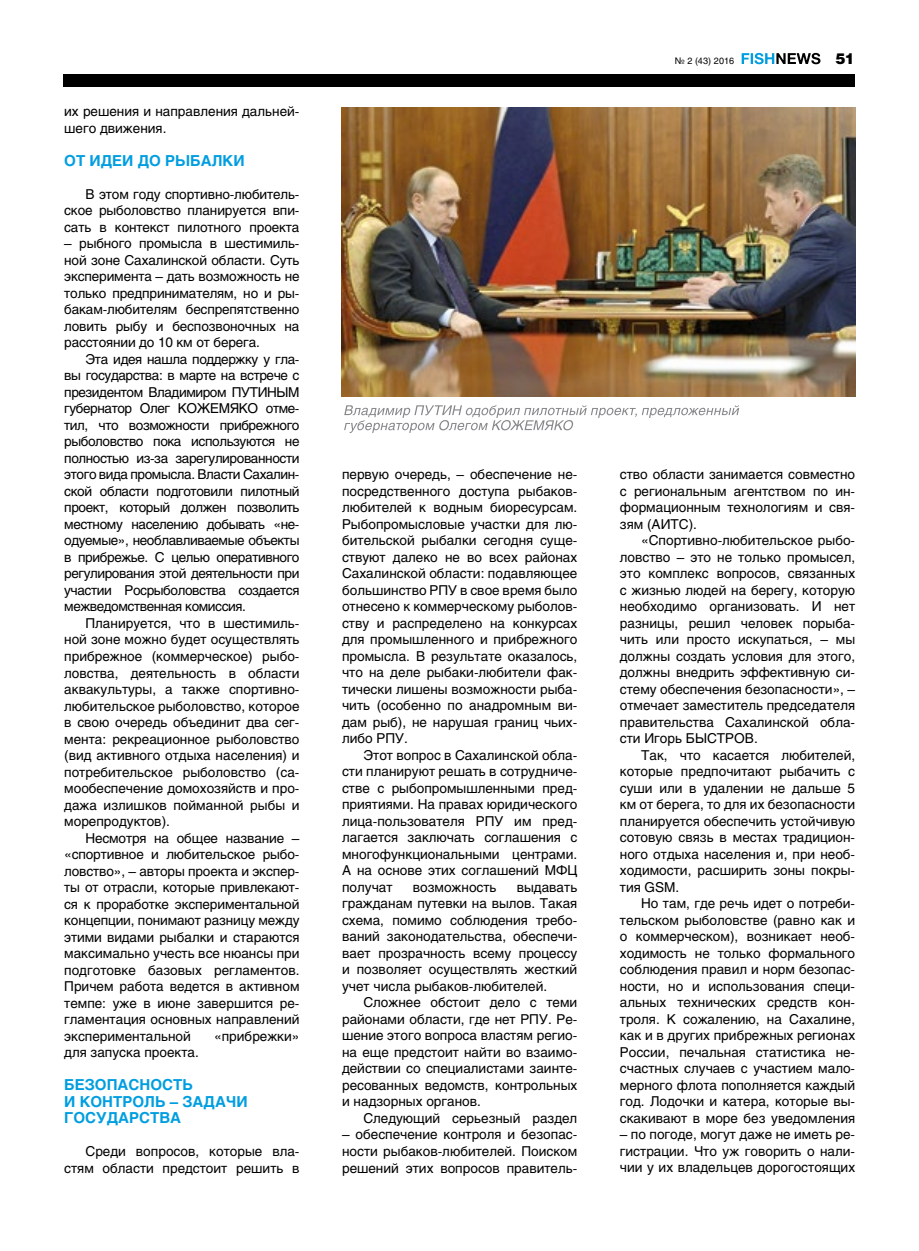
<style>
.page{position:relative;width:919px;height:1251px;background:#fff}
.page>*{position:absolute;margin:0;border:0;box-sizing:border-box;transform-origin:0 0}
.t1{font:700 15px/16.5px "Helios C";color:#009ee0}
.t2{font:15px "Helios Black C";color:#000}
.t3{font:13.5px/16.5px "Helios C";color:#000;text-align:justify}
.t4{font:9px "Helios C";letter-spacing:.01em;color:#000}
</style>
<div class="page">
<div style="left:63px;top:74px;width:791px;height:13px;background:#000"></div>
<svg style="left:741px;top:53px;width:79px;height:11px"></svg>
<img style="left:342px;top:108px;width:513px;height:289px">
<svg style="left:344px;top:405px;width:395px;height:28px"></svg>
<p class="t3" style="left:64px;top:103px;width:237px">их решения и направления дальней&shy;шего движения.</p>
<p class="t1" style="left:64px;top:152px;width:114px">ОТ ИДЕ И ДО РЫБ</p>
<p class="t1" style="left:201px;top:152px;width:45px">АЛКИ</p>
<p class="t3" style="left:64px;top:185px;width:237px;text-indent:21px">В этом году спортивно-любитель&shy;ское рыболовство планируется впи&shy;сать в контекст пилотного проекта</p>
<p class="t3" style="left:64px;top:235px;width:237px">– рыбного промысла в шестимиль&shy;ной зоне Сахалинской области. Суть эксперимента – дать возможность не только предпринимателям, но и ры&shy;бакам-любителям беспрепятственно ловить рыбу и беспозвоночных на расстоянии до 10 км от берега.</p>
<p class="t3" style="left:64px;top:350px;width:237px;text-indent:21px">Эта идея нашла поддержку у гла&shy;вы государства: в марте на встрече с президентом Владимиром ПУТИНЫМ губернатор Олег КОЖЕМЯКО отме&shy;тил, что возможности прибрежного рыболовство пока используются не полностью из-за зарегулированности этого вида промысла. Власти Сахалин&shy;ской области подготовили пилотный проект, который должен позволить местному населению добывать «не&shy;одуемые», необлавливаемые объекты в прибрежье. С целью оперативного регулирования этой деятельности при участии Росрыболовства создается межведомственная комиссия.</p>
<p class="t3" style="left:64px;top:614px;width:237px;text-indent:21px">Планируется, что в шестимиль&shy;ной зоне можно будет осуществлять прибрежное (коммерческое) рыбо&shy;ловства, деятельность в области аквакультуры, а также спортивно&shy;любительское рыболовство, которое в свою очередь объединит два сег&shy;мента: рекреационное рыболовство (вид активного отдыха населения) и потребительское рыболовство (са&shy;мообеспечение домохозяйств и про&shy;дажа излишков пойманной рыбы и морепродуктов).</p>
<p class="t3" style="left:64px;top:829px;width:237px;text-indent:21px">Несмотря на общее название – «спортивное и любительское рыбо&shy;ловство», – авторы проекта и экспер&shy;ты от отрасли, которые привлекают&shy;ся к проработке экспериментальной концепции, понимают разницу между этими видами рыбалки и стараются максимально учесть все нюансы при подготовке базовых регламентов.<br>Причем работа ведется в активном темпе: уже в июне завершится ре&shy;гламентация основных направлений экспериментальной</p>
<p class="t3" style="left:214px;top:1027px;width:87px">«прибрежки»</p>
<p class="t3" style="left:64px;top:1043px;width:136px">для запуска проекта.</p>
<p class="t1" style="left:64px;top:1076px;width:185px">БЕЗОПАСНОСТЬ<br>И КОНТРОЛЬ – ЗАДАЧИ<br>ГОСУД</p>
<p class="t1" style="left:118px;top:1109px;width:22px">АРСТВ</p>
<p class="t1" style="left:170px;top:1109px;width:12px">А</p>
<p class="t3" style="left:64px;top:1142px;width:237px;text-align:right">Среди вопросов, которые вла&shy;стям области предстоит решить в</p>
<p class="t3" style="left:342px;top:466px;width:237px">первую очередь, – обеспечение не&shy;посредственного доступа рыбаков&shy;любителей к водным биоресурсам.<br>Рыбопромысловые участки для лю&shy;бительской рыбалки сегодня суще&shy;ствуют далеко не во всех районах Сахалинской области: подавляющее большинство РПУ в свое время было отнесено к коммерческому рыболов&shy;ству и распределено на конкурсах для промышленного и прибрежного промысла. В результате оказалось, что на деле рыбаки-любители фак&shy;тически лишены возможности рыба&shy;чить (особенно по анадромным ви&shy;дам рыб), не нарушая границ чьих&shy;либо РПУ.</p>
<p class="t3" style="left:342px;top:746px;width:237px;text-indent:21px">Этот вопрос в Сахалинской обла&shy;сти планируют решать в сотрудниче&shy;стве с рыбопромышленными пред&shy;приятиями. На правах юридического лица-пользователя РПУ им пред&shy;лагается заключать соглашения с многофункциональными центрами.<br>А на основе этих соглашений МФЦ получат</p>
<p class="t3" style="left:342px;top:878px;width:237px;text-indent:175px">выдавать гражданам путевки на вылов. Такая схема, помимо соблюдения требо&shy;ваний законодательства, обеспечи&shy;вает прозрачность всему процессу и позволяет осуществлять жесткий учет числа рыбаков-любителей.</p>
<p class="t3" style="left:342px;top:994px;width:237px;text-indent:21px">Сложнее обстоит дело с теми районами области, где нет РПУ. Ре&shy;шение этого вопроса властям регио&shy;на еще предстоит найти во взаимо&shy;действии со специалистами заинте&shy;ресованных ведомств, контрольных и надзорных органов.</p>
<p class="t3" style="left:363px;top:1109px;width:215px">Следующий серьезный раздел</p>
<p class="t3" style="left:342px;top:1126px;width:237px">– обеспечение контроля и безопас&shy;ности рыбаков-любителей. Поиском решений этих вопросов правитель-</p>
<p class="t3" style="left:412px;top:878px;width:85px">возможность</p>
<p class="t4" style="left:674px;top:55px;width:61px">№ 2 (43) 2016</p>
<p class="t2" style="left:835px;top:49px;width:21px">51</p>
<p class="t3" style="left:620px;top:465px;width:237px">ство области занимается совместно с региональным агентством по ин&shy;формационным технологиям и свя&shy;зям (АИТС).</p>
<p class="t3" style="left:620px;top:531px;width:237px;text-indent:21px">«Спортивно-любительское рыбо&shy;ловство – это не только промысел, это комплекс вопросов, связанных с жизнью людей на берегу, которую необходимо организовать. И нет разницы, решил человек порыба&shy;чить или просто искупаться, – мы должны создать условия для этого, должны внедрить эффективную си&shy;стему обеспечения безопасности», – отмечает заместитель председателя правительства Сахалинской обла&shy;сти Игорь БЫСТРОВ.</p>
<p class="t3" style="left:620px;top:746px;width:237px;text-indent:21px">Так, что касается любителей, которые предпочитают рыбачить с суши или в удалении не дальше 5 км от берега, то для их безопасности планируется обеспечить устойчивую сотовую связь в местах традицион&shy;ного отдыха населения и, при необ&shy;ходимости, расширить зоны покры&shy;тия GSM.</p>
<p class="t3" style="left:620px;top:894px;width:237px;text-indent:21px">Но там, где речь идет о потреби&shy;тельском рыболовстве (равно как и о коммерческом), возникает необ&shy;ходимость не только формального соблюдения правил и норм безопас&shy;ности, но и использования специ&shy;альных технических средств кон&shy;троля. К сожалению, на Сахалине, как и в других прибрежных регионах России, печальная статистика не&shy;счастных случаев с участием мало&shy;мерного флота пополняется каждый год. Лодочки и катера, которые вы&shy;скакивают в море без уведомления</p>
<p class="t3" style="left:620px;top:1125px;width:237px">– по погоде, могут даже не иметь ре&shy;гистрации. Что уж говорить о нали&shy;чии у их владельцев дорогостоящих</p>
</div>
